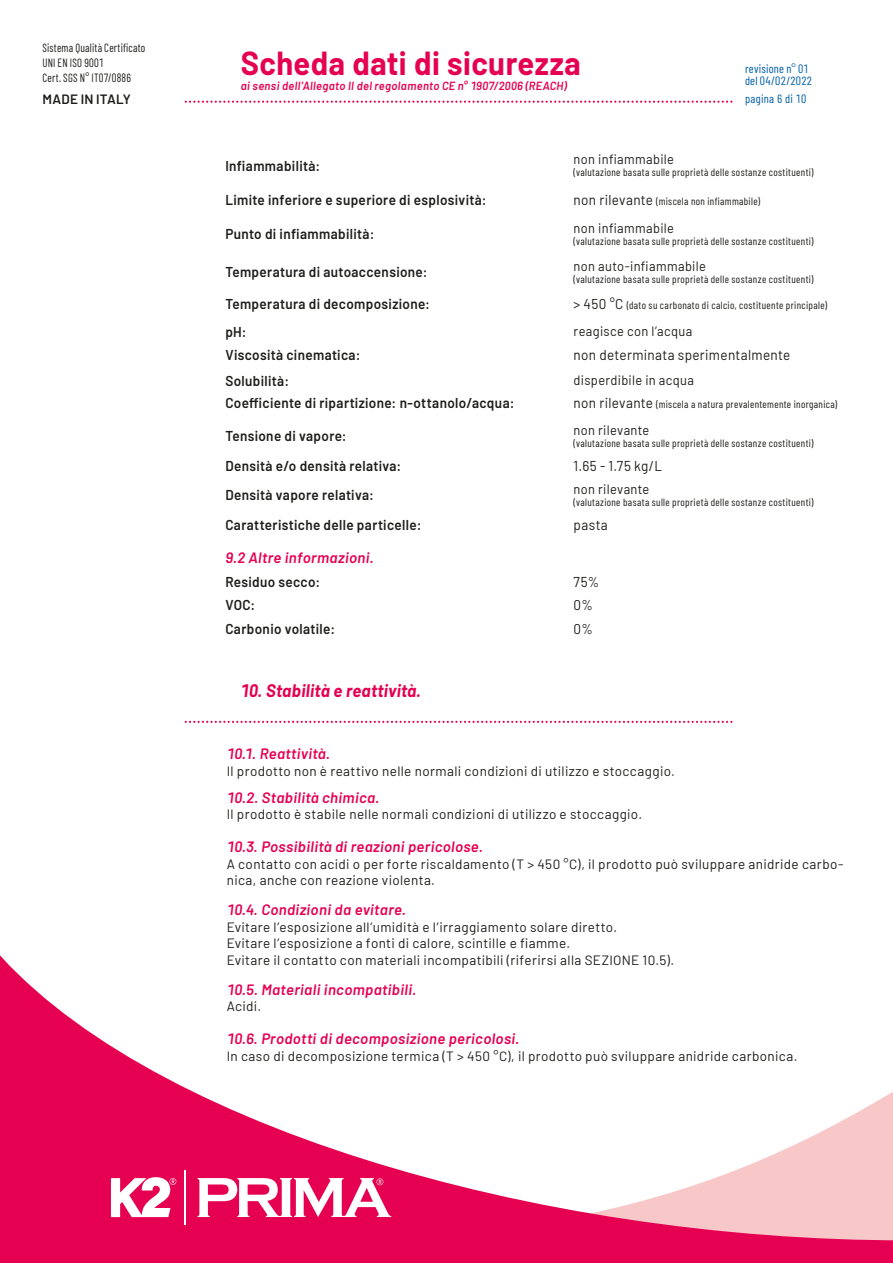
<style>
.page{position:relative;width:893px;height:1263px;background:#fff}
.page>*{position:absolute;margin:0;border:0;box-sizing:border-box;transform-origin:0 0}
.t1{font:700 32.55px "Barlow";letter-spacing:.015em;color:#e50051;scale:.95 1}
.t2{font:italic 700 17.7px "Barlow";letter-spacing:.01em;color:#e50051;scale:.95 1}
.t3{font:italic 600 15px "Barlow";letter-spacing:.02em;color:#e50051}
.t4{font:600 14.25px "Barlow";letter-spacing:.025em;color:#1d1d1b;scale:.94 1}
.t5{font:14.25px "Barlow";letter-spacing:.025em;color:#1d1d1b;scale:.94 1}
.t6{font:13.5px/16.5px "Barlow";letter-spacing:.025em;color:#1d1d1b}
.t7{font:13.5px "Barlow";letter-spacing:.025em;color:#1d1d1b;scale:.95 1}
.t8{font:600 13.5px "Barlow";letter-spacing:.015em;color:#1d1d1b}
.t9{font:12px/15px "Barlow Condensed";letter-spacing:.02em;color:#1d1d1b;scale:.9 1}
.t10{font:12px/12px "Barlow Condensed";letter-spacing:.02em;color:#005ea9}
.t11{font:italic 600 11.85px "Barlow";letter-spacing:.03em;color:#e50051;scale:.95 1}
.t12{font:10.5px "Barlow Condensed";letter-spacing:.035em;color:#1d1d1b}
.s1{font-family:"Barlow";font-size:14.25px}
</style>
<div class="page">
<svg style="left:0;top:955px;width:893px;height:308px"></svg>
<hr style="left:184px;top:1170px;width:2px;height:54px;background:#fff">
<svg style="left:198px;top:1178px;width:193px;height:39px"></svg>
<svg style="left:111px;top:1177px;width:65px;height:40px"></svg>
<svg style="left:185px;top:101px;width:547px;height:2px"></svg>
<svg style="left:185px;top:721px;width:547px;height:2px"></svg>
<p class="t9" style="left:43px;top:40px;width:116px">Sistema Qualità Certificato<br>UNI EN ISO 9001<br>Cert. SGS N° IT07/0886</p>
<h1 class="t1" style="left:241px;top:39px;width:359px">Scheda dati di sicurezza</h1>
<p class="t11" style="left:241px;top:77px;width:345px">ai sensi dell’Allegato II del regolamento CE n° 1907/2006 (REACH)</p>
<p class="t8" style="left:43px;top:89px;width:90px">MADE IN ITALY</p>
<p class="t10" style="left:745px;top:61px;width:69px">revisione n° 01 del 04/02/2022</p>
<p class="t10" style="left:745px;top:92px;width:63px">pagina 6 di 10</p>
<p class="t4" style="left:225px;top:155px;width:103px">Infiammabilità:</p>
<p class="t7" style="left:574px;top:150px;width:107px">non infiammabile</p>
<p class="t12" style="left:574px;top:165px;width:241px">(valutazione basata sulle proprietà delle sostanze costituenti)</p>
<p class="t4" style="left:225px;top:189px;width:279px">Limite inferiore e superiore di esplosività:</p>
<p class="t12" style="left:574px;top:194px;width:188px"><span class="s1">non rilevante</span> (miscela non infiammabile)</p>
<p class="t4" style="left:225px;top:223px;width:160px">Punto di infiammabilità:</p>
<p class="t7" style="left:574px;top:218px;width:107px">non infiammabile</p>
<p class="t12" style="left:574px;top:233px;width:241px">(valutazione basata sulle proprietà delle sostanze costituenti)</p>
<p class="t4" style="left:225px;top:262px;width:217px">Temperatura di autoaccensione:</p>
<p class="t7" style="left:574px;top:256px;width:141px">non auto-infiammabile</p>
<p class="t12" style="left:574px;top:271px;width:241px">(valutazione basata sulle proprietà delle sostanze costituenti)</p>
<p class="t4" style="left:225px;top:293px;width:219px">Temperatura di decomposizione:</p>
<p class="t12" style="left:574px;top:298px;width:255px"><span class="s1">&gt; 450 °C</span> (dato su carbonato di calcio, costituente principale)</p>
<p class="t4" style="left:225px;top:321px;width:24px">pH:</p>
<p class="t7" style="left:574px;top:322px;width:127px">reagisce con l’acqua</p>
<p class="t4" style="left:225px;top:344px;width:145px">Viscosità cinematica:</p>
<p class="t5" style="left:574px;top:345px;width:232px">non determinata sperimentalmente</p>
<p class="t4" style="left:225px;top:370px;width:69px">Solubilità:</p>
<p class="t7" style="left:574px;top:371px;width:128px">disperdibile in acqua</p>
<p class="t4" style="left:225px;top:392px;width:309px">Coefficiente di ripartizione: n-ottanolo/acqua:</p>
<p class="t12" style="left:574px;top:396px;width:265px"><span class="s1">non rilevante</span> (miscela a natura prevalentemente inorganica)</p>
<p class="t4" style="left:225px;top:425px;width:131px">Tensione di vapore:</p>
<p class="t7" style="left:574px;top:420px;width:81px">non rilevante</p>
<p class="t12" style="left:574px;top:435px;width:241px">(valutazione basata sulle proprietà delle sostanze costituenti)</p>
<p class="t4" style="left:225px;top:455px;width:189px">Densità e/o densità relativa:</p>
<p class="t5" style="left:574px;top:455px;width:96px">1.65 - 1.75 kg/L</p>
<p class="t4" style="left:225px;top:485px;width:160px">Densità vapore relativa:</p>
<p class="t7" style="left:574px;top:479px;width:81px">non rilevante</p>
<p class="t12" style="left:574px;top:495px;width:241px">(valutazione basata sulle proprietà delle sostanze costituenti)</p>
<p class="t4" style="left:225px;top:515px;width:210px">Caratteristiche delle particelle:</p>
<p class="t5" style="left:574px;top:515px;width:38px">pasta</p>
<p class="t3" style="left:225px;top:546px;width:150px">9.2 Altre informazioni.</p>
<p class="t4" style="left:225px;top:571px;width:102px">Residuo secco:</p>
<p class="t5" style="left:574px;top:572px;width:29px">75%</p>
<p class="t4" style="left:225px;top:595px;width:33px">VOC:</p>
<p class="t5" style="left:574px;top:595px;width:22px">0%</p>
<p class="t4" style="left:225px;top:618px;width:118px">Carbonio volatile:</p>
<p class="t5" style="left:574px;top:618px;width:22px">0%</p>
<h2 class="t2" style="left:241px;top:678px;width:191px">10. Stabilità e reattività.</h2>
<p class="t3" style="left:227px;top:743px;width:105px">10.1. Reattività.</p>
<p class="t6" style="left:227px;top:761px;width:450px">Il prodotto non è reattivo nelle normali condizioni di utilizzo e stoccaggio.</p>
<p class="t3" style="left:227px;top:786px;width:154px">10.2. Stabilità chimica.</p>
<p class="t6" style="left:227px;top:805px;width:417px">Il prodotto è stabile nelle normali condizioni di utilizzo e stoccaggio.</p>
<p class="t3" style="left:227px;top:836px;width:258px">10.3. Possibilità di reazioni pericolose.</p>
<p class="t6" style="left:227px;top:854px;width:618px">A contatto con acidi o per forte riscaldamento (T &gt; 450 °C), il prodotto può sviluppare anidride carbo&shy;nica, anche con reazione violenta.</p>
<p class="t3" style="left:227px;top:899px;width:181px">10.4. Condizioni da evitare.</p>
<p class="t6" style="left:227px;top:917px;width:449px">Evitare l’esposizione all’umidità e l’irraggiamento solare diretto.<br>Evitare l’esposizione a fonti di calore, scintille e fiamme.<br>Evitare il contatto con materiali incompatibili (riferirsi alla SEZIONE 10.5).</p>
<p class="t3" style="left:227px;top:978px;width:191px">10.5. Materiali incompatibili.</p>
<p class="t6" style="left:227px;top:997px;width:36px">Acidi.</p>
<p class="t3" style="left:227px;top:1028px;width:294px">10.6. Prodotti di decomposizione pericolosi.</p>
<p class="t6" style="left:227px;top:1046px;width:572px">In caso di decomposizione termica (T &gt; 450 °C), il prodotto può sviluppare anidride carbonica.</p>
</div>
